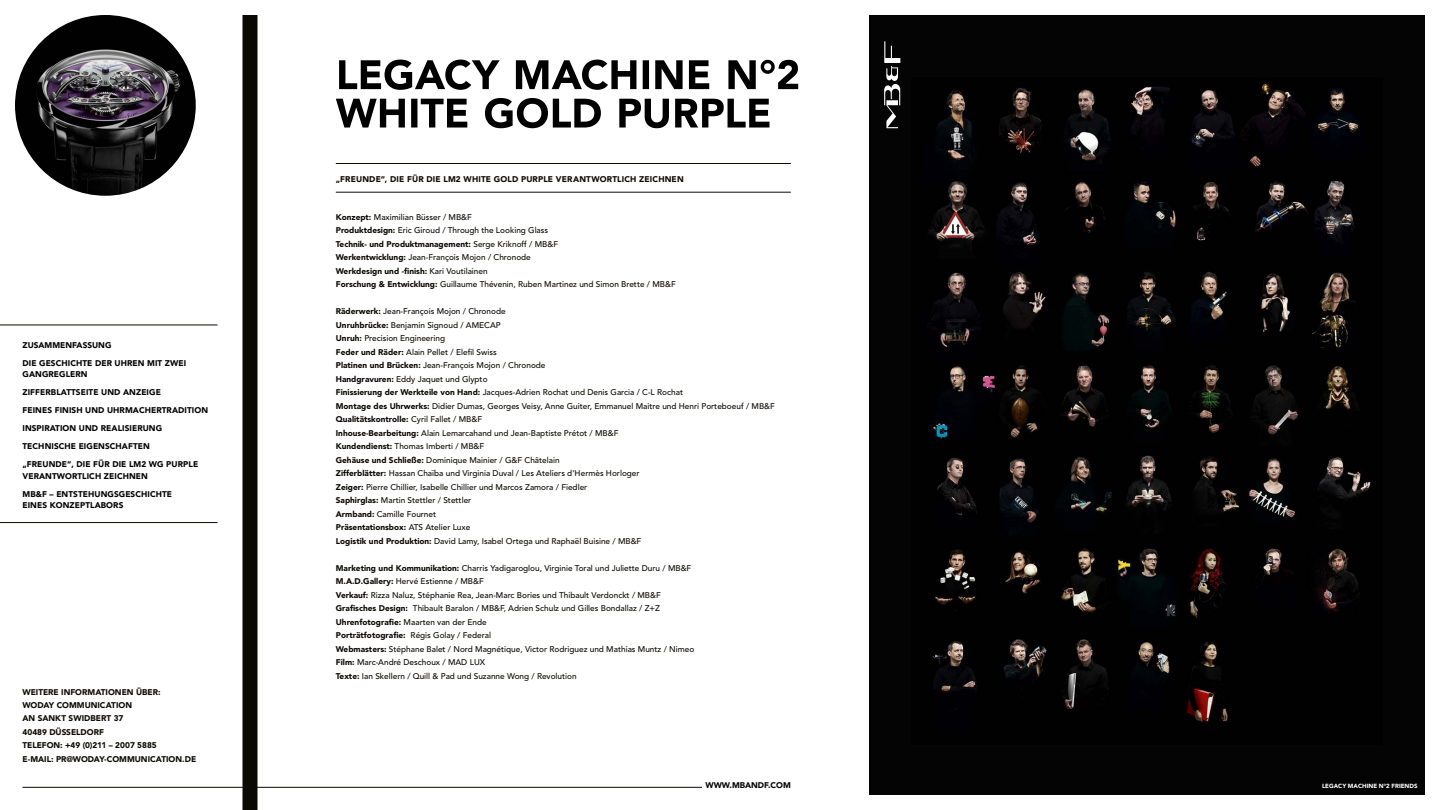
<style>
.page{position:relative;width:1440px;height:810px;background:#fff}
.page>*{position:absolute;margin:0;border:0;box-sizing:border-box;transform-origin:0 0}
.t1{font:500 8.25px/13.5px "Avenir LT Std";color:#0b0904}
.t2{font:900 8.25px/18px "Avenir LT Std";letter-spacing:.01em;color:#000}
.t3{font:900 8.25px/13.5px "Avenir LT Std";letter-spacing:.005em;color:#0b0904}
.t4{font:900 8.25px "Avenir";color:#000}
.t5{font:900 6px "Avenir";color:#fff}
.s1{font-weight:900}
</style>
<div class="page">
<hr style="left:22px;top:787px;width:680px;height:1px;background:#0b0904">
<hr style="left:336px;top:163px;width:455px;height:1px;background:#0b0904">
<img style="left:15px;top:15px;width:181px;height:181px;border-radius:90px">
<div style="left:242px;top:15px;width:15px;height:795px;background:#0b0904"></div>
<hr style="left:0;top:325px;width:218px;height:1px;background:#0b0904">
<hr style="left:0;top:522px;width:218px;height:1px;background:#0b0904">
<svg style="left:336px;top:98px;width:434px;height:30px"></svg>
<svg style="left:339px;top:60px;width:459px;height:30px"></svg>
<hr style="left:336px;top:192px;width:455px;height:1px;background:#0b0904">
<div style="left:869px;top:15px;width:556px;height:780px;background:#040404"></div>
<svg style="left:884px;top:41px;width:16px;height:87px"></svg>
<img style="left:930px;top:83px;width:441px;height:640px">
<p class="t2" style="left:22px;top:336px;width:165px">ZUSAMMENFASSUNG<br>DIE GESCHICHTE DER UHREN MIT ZWEI</p>
<p class="t2" style="left:22px;top:365px;width:187px">GANGREGLERN<br>ZIFFERBLATTSEITE UND ANZEIGE<br>FEINES FINISH UND UHRMACHERTRADITION<br>INSPIRATION UND REALISIERUNG<br>TECHNISCHE EIGENSCHAFTEN<br>„FREUNDE“, DIE FÜR DIE LM2 WG PURPLE</p>
<p class="t2" style="left:22px;top:467px;width:151px">VERANTWORTLICH ZEICHNEN<br>MB&amp;F – ENTSTEHUNGSGESCHICHTE</p>
<p class="t2" style="left:22px;top:496px;width:102px">EINES KONZEPTLABORS</p>
<p class="t3" style="left:22px;top:685px;width:175px">WEITERE INFORMATIONEN ÜBER:<br>WODAY COMMUNICATION<br>AN SANKT SWIDBERT 37<br>40489 DÜSSELDORF<br>TELEFON: +49 (0)211 – 2007 5885<br>E-MAIL: PR@WODAY-COMMUNICATION.DE</p>
<p class="t3" style="left:336px;top:172px;width:349px">„FREUNDE“, DIE FÜR DIE LM2 WHITE GOLD PURPLE VERANTWORTLICH ZEICHNEN</p>
<p class="t1" style="left:336px;top:210px;width:341px"><span class="s1">Konzept:</span> Maximilian Büsser / MB&amp;F<br><span class="s1">Produktdesign:</span> Eric Giroud / Through the Looking Glass<br><span class="s1">Technik- und Produktmanagement:</span> Serge Kriknoff / MB&amp;F<br><span class="s1">Werkentwicklung:</span> Jean-François Mojon / Chronode<br><span class="s1">Werkdesign und -finish:</span> Kari Voutilainen<br><span class="s1">Forschung &amp; Entwicklung:</span> Guillaume Thévenin, Ruben Martinez und Simon Brette / MB&amp;F</p>
<p class="t1" style="left:336px;top:305px;width:441px"><span class="s1">Räderwerk:</span> Jean-François Mojon / Chronode<br><span class="s1">Unruhbrücke:</span> Benjamin Signoud / AMECAP<br><span class="s1">Unruh:</span> Precision Engineering<br><span class="s1">Feder und Räder:</span> Alain Pellet / Elefil Swiss<br><span class="s1">Platinen und Brücken:</span> Jean-François Mojon / Chronode<br><span class="s1">Handgravuren:</span> Eddy Jaquet und Glypto<br><span class="s1">Finissierung der Werkteile von Hand:</span> Jacques-Adrien Rochat und Denis Garcia / C-L Rochat<br><span class="s1">Montage des Uhrwerks:</span> Didier Dumas, Georges Veisy, Anne Guiter, Emmanuel Maitre und Henri Porteboeuf / MB&amp;F <span class="s1">Qualitätskontrolle:</span> Cyril Fallet / MB&amp;F<br><span class="s1">Inhouse-Bearbeitung:</span> Alain Lemarcahand und Jean-Baptiste Prétot / MB&amp;F<br><span class="s1">Kundendienst:</span> Thomas Imberti / MB&amp;F<br><span class="s1">Gehäuse und Schließe:</span> Dominique Mainier / G&amp;F Châtelain<br><span class="s1">Zifferblätter:</span> Hassan Chaïba und Virginia Duval / Les Ateliers d’Hermès Horloger<br><span class="s1">Zeiger:</span> Pierre Chillier, Isabelle Chillier und Marcos Zamora / Fiedler<br><span class="s1">Saphirglas:</span> Martin Stettler / Stettler<br><span class="s1">Armband:</span> Camille Fournet<br><span class="s1">Präsentationsbox:</span> ATS Atelier Luxe<br><span class="s1">Logistik und Produktion:</span> David Lamy, Isabel Ortega und Raphaël Buisine / MB&amp;F</p>
<p class="t1" style="left:336px;top:561px;width:360px"><span class="s1">Marketing und Kommunikation:</span> Charris Yadigaroglou, Virginie Toral und Juliette Duru / MB&amp;F <span class="s1">M.A.D.Gallery:</span> Hervé Estienne / MB&amp;F<br><span class="s1">Verkauf:</span> Rizza Naluz, Stéphanie Rea, Jean-Marc Bories und Thibault Verdonckt / MB&amp;F <span class="s1">Grafisches Design:</span> Thibault Baralon / MB&amp;F, Adrien Schulz und Gilles Bondallaz / Z+Z <span class="s1">Uhrenfotografie:</span> Maarten van der Ende<br><span class="s1">Porträtfotografie:</span> Régis Golay / Federal<br><span class="s1">Webmasters:</span> Stéphane Balet / Nord Magnétique, Victor Rodriguez und Mathias Muntz / Nimeo <span class="s1">Film:</span> Marc-André Deschoux / MAD LUX<br><span class="s1">Texte:</span> Ian Skellern / Quill &amp; Pad und Suzanne Wong / Revolution</p>
<p class="t4" style="left:705px;top:778px;width:87px">WWW.MBANDF.COM</p>
<p class="t5" style="left:1322px;top:780px;width:97px">LEGACY MACHINE N°2 FRIENDS</p>
</div>
